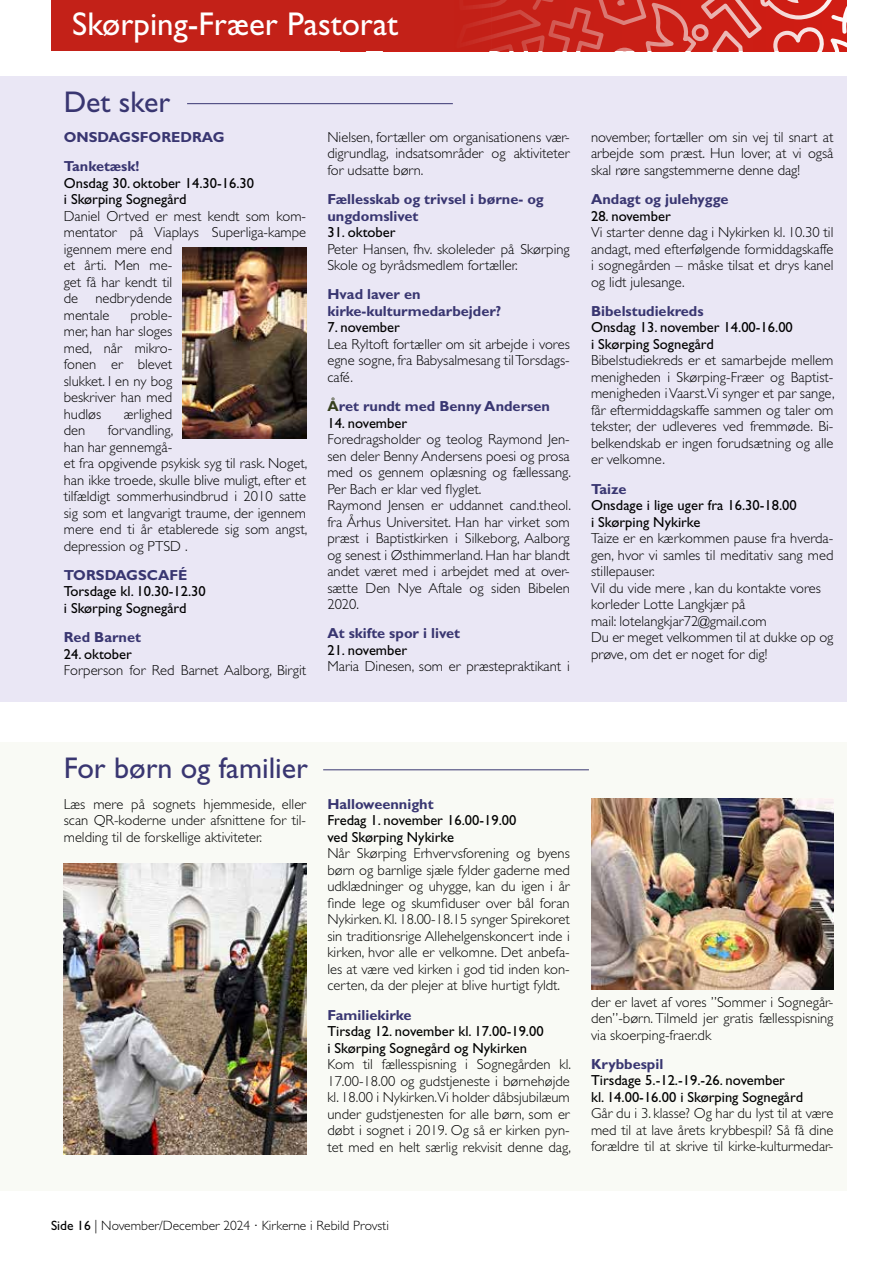
<style>
.page{position:relative;width:893px;height:1263px;background:#fff}
.page>*{position:absolute;margin:0;border:0;box-sizing:border-box;transform-origin:0 0}
.t1{font:33px "Gill Sans Std";color:#fff}
.t2{font:30px "Gill Sans Std";color:#393671}
.t3{font:300 14.55px/16.5px "Gill Sans Std";color:#000;text-align:justify}
.t4{font:14.55px/16.5px "Gill Sans Std";color:#000}
.t5{font:700 14.55px/16.5px "Gill Sans Std";color:#393671}
.t6{font:300 13.5px "Gill Sans Std";color:#000}
.s1{color:#363f1d}
.s2{font-weight:400}
</style>
<div class="page">
<div style="left:51px;top:0;width:795px;height:51px;background:#c32118"></div>
<div style="left:0;top:742px;width:846px;height:449px;background:#f9faf5"></div>
<div style="left:0;top:77px;width:846px;height:625px;background:#eae7f5"></div>
<hr style="left:187px;top:103px;width:266px;height:1px;background:#393671">
<img style="left:183px;top:248px;width:123px;height:191px">
<hr style="left:323px;top:769px;width:266px;height:1px;background:#393671">
<img style="left:64px;top:863px;width:242px;height:291px">
<img style="left:591px;top:799px;width:242px;height:190px">
<h1 class="t1" style="left:72px;top:5px;width:327px">Skørping-Fræer Pastorat</h1>
<h2 class="t2" style="left:64px;top:84px;width:108px">Det sker</h2>
<p class="t5" style="left:64px;top:122px;width:162px;line-height:29.2px">ONSDAGSFOREDRAG<br>Tanketæsk!</p>
<p class="t4" style="left:64px;top:174px;width:192px">Onsdag 30. oktober 14.30-16.30 i Skørping Sognegård</p>
<p class="t3" style="left:64px;top:208px;width:244px;text-align:left">Daniel Ortved er mest kendt som kom&shy;mentator på Viaplays Superliga-kampe igennem mere end<br>et årti. Men me-<br>get få har kendt til<br>de nedbrydende<br>mentale</p>
<p class="t3" style="left:64px;top:307px;width:110px;text-indent:67px">proble&shy;mer, han har sloges med, når mikro&shy;fonen er blevet slukket. I en ny bog beskriver han med hudløs</p>
<p class="t3" style="left:124px;top:406px;width:50px">ærlighed</p>
<p class="t3" style="left:64px;top:422px;width:245px;text-align:left;text-indent:44px">forvandling,<br>han har gennemgå-<br>et fra opgivende psykisk syg til rask. Noget, han ikke troede, skulle blive muligt, efter et tilfældigt sommerhusindbrud i 2010 satte sig som et langvarigt traume, der igennem mere end ti år etablerede sig som angst, depression og PTSD .</p>
<p class="t5" style="left:64px;top:567px;width:125px">TORSDAGSCAFÉ</p>
<p class="t4" style="left:64px;top:583px;width:144px">Torsdage kl. 10.30-12.30 i Skørping Sognegård</p>
<p class="t5" style="left:64px;top:629px;width:79px">Red Barnet</p>
<p class="t4" style="left:64px;top:645px;width:70px">24. oktober</p>
<p class="t3" style="left:64px;top:662px;width:244px">Forperson for Red Barnet Aalborg, Birgit</p>
<p class="t3" style="left:64px;top:422px;width:23px">den</p>
<p class="t3" style="left:327px;top:129px;width:244px">Nielsen, fortæller om organisationens vær&shy;digrundlag, indsatsområder og aktiviteter for udsatte børn.</p>
<p class="t5" style="left:327px;top:191px;width:218px">Fællesskab og trivsel i børne- og ungdomslivet</p>
<p class="t4" style="left:327px;top:224px;width:70px">31. oktober</p>
<p class="t3" style="left:327px;top:241px;width:244px">Peter Hansen, fhv. skoleleder på Skørping<br>Skole og byrådsmedlem fortæller.</p>
<p class="t5" style="left:327px;top:286px;width:175px">Hvad laver en kirke-kulturmedarbejder?</p>
<p class="t4" style="left:327px;top:319px;width:74px">7. november</p>
<p class="t3" style="left:327px;top:336px;width:244px">Lea Ryltoft fortæller om sit arbejde i vores egne sogne, fra Babysalmesang til Torsdags&shy;café.</p>
<p class="t5" style="left:327px;top:398px;width:224px"><span class="s1">Å</span>ret rundt med Benny Andersen</p>
<p class="t4" style="left:327px;top:414px;width:81px">14. november</p>
<p class="t3" style="left:327px;top:431px;width:245px;text-align:left">Foredragsholder og teolog Raymond Jen&shy;sen deler Benny Andersens poesi og prosa med os gennem oplæsning og fællessang.<br>Per Bach er klar ved flyglet.<br>Raymond Jensen er uddannet cand.theol. fra Århus Universitet. Han har virket som præst i Baptistkirken i Silkeborg, Aalborg og senest i Østhimmerland. Han har blandt andet været med i arbejdet med at over&shy;sætte Den Nye Aftale og siden Bibelen 2020.</p>
<p class="t5" style="left:327px;top:625px;width:134px">At skifte spor i livet</p>
<p class="t4" style="left:327px;top:642px;width:81px">21. november</p>
<p class="t3" style="left:327px;top:658px;width:244px">Maria Dinesen, som er præstepraktikant i</p>
<p class="t3" style="left:591px;top:129px;width:244px">november, fortæller om sin vej til snart at arbejde som præst. Hun lover, at vi også skal røre sangstemmerne denne dag!</p>
<p class="t5" style="left:591px;top:191px;width:139px">Andagt og julehygge</p>
<p class="t4" style="left:591px;top:207px;width:81px">28. november</p>
<p class="t3" style="left:591px;top:224px;width:244px">Vi starter denne dag i Nykirken kl. 10.30 til andagt, med efterfølgende formiddagskaffe i sognegården – måske tilsat et drys kanel og lidt julesange.</p>
<p class="t5" style="left:591px;top:303px;width:114px">Bibelstudiekreds</p>
<p class="t4" style="left:591px;top:319px;width:203px">Onsdag 13. november 14.00-16.00 i Skørping Sognegård</p>
<p class="t3" style="left:591px;top:352px;width:245px">Bibelstudiekreds er et samarbejde mellem menigheden i Skørping-Fræer og Baptist&shy;menigheden i Vaarst.Vi synger et par sange, får eftermiddagskaffe sammen og taler om tekster, der udleveres ved fremmøde. Bi&shy;belkendskab er ingen forudsætning og alle er velkomne.</p>
<p class="t5" style="left:591px;top:480px;width:37px">Taize</p>
<p class="t4" style="left:591px;top:497px;width:207px">Onsdage i lige uger fra 16.30-18.00 i Skørping Nykirke</p>
<p class="t3" style="left:591px;top:530px;width:244px;text-align:left">Taize er en kærkommen pause fra hverda&shy;gen, hvor vi samles til meditativ sang med stillepauser.<br>Vil du vide mere , kan du kontakte vores korleder Lotte Langkjær på<br>mail: lotelangkjar72@gmail.com<br>Du er meget velkommen til at dukke op og prøve, om det er noget for dig!</p>
<h2 class="t2" style="left:64px;top:750px;width:246px">For børn og familier</h2>
<p class="t3" style="left:64px;top:796px;width:244px">Læs mere på sognets hjemmeside, eller scan QR-koderne under afsnittene for til&shy;melding til de forskellige aktiviteter.</p>
<p class="t5" style="left:327px;top:795px;width:108px">Halloweennight</p>
<p class="t4" style="left:327px;top:812px;width:190px">Fredag 1. november 16.00-19.00 ved Skørping Nykirke</p>
<p class="t3" style="left:327px;top:845px;width:244px">Når Skørping Erhvervsforening og byens børn og barnlige sjæle fylder gaderne med udklædninger og uhygge, kan du igen i år finde lege og skumfiduser over bål foran Nykirken. Kl. 18.00-18.15 synger Spirekoret sin traditionsrige Allehelgenskoncert inde i kirken, hvor alle er velkomne. Det anbefa&shy;les at være ved kirken i god tid inden kon&shy;certen, da der plejer at blive hurtigt fyldt.</p>
<p class="t5" style="left:327px;top:1006px;width:86px">Familiekirke</p>
<p class="t4" style="left:327px;top:1023px;width:218px">Tirsdag 12. november kl. 17.00-19.00 i Skørping Sognegård og Nykirken</p>
<p class="t3" style="left:327px;top:1056px;width:245px">Kom til fællesspisning i Sognegården kl.<br>17.00-18.00 og gudstjeneste i børnehøjde kl. 18.00 i Nykirken.Vi holder dåbsjubilæum under gudstjenesten for alle børn, som er døbt i sognet i 2019. Og så er kirken pyn&shy;tet med en helt særlig rekvisit denne dag,</p>
<p class="t3" style="left:591px;top:994px;width:244px">der er lavet af vores ”Sommer i Sognegår&shy;den”-børn. Tilmeld jer gratis fællesspisning via skoerping-fraer.dk</p>
<p class="t5" style="left:591px;top:1056px;width:74px">Krybbespil</p>
<p class="t4" style="left:591px;top:1072px;width:214px">Tirsdage 5.-12.-19.-26. november<br>kl. 14.00-16.00 i Skørping Sognegård</p>
<p class="t3" style="left:591px;top:1105px;width:244px">Går du i 3. klasse? Og har du lyst til at være med til at lave årets krybbespil? Så få dine forældre til at skrive til kirke-kulturmedar-</p>
<p class="t6" style="left:51px;top:1217px;width:339px"><span class="s2">Side 16</span> | November/December 2024 · Kirkerne i Rebild Provsti</p>
</div>
